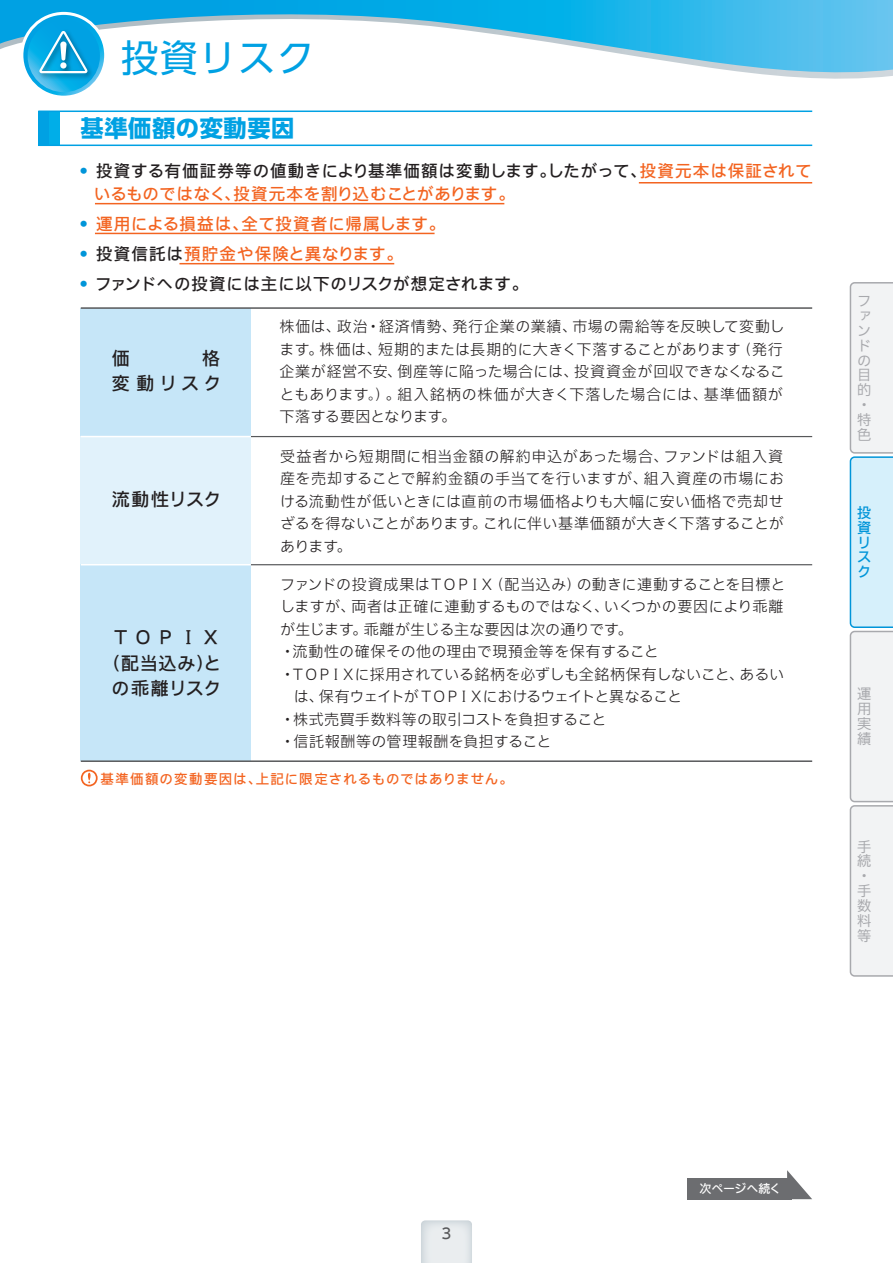
<style>
.page{position:relative;width:893px;height:1263px;background:#fff}
.page>*{position:absolute;margin:0;border:0;box-sizing:border-box;transform-origin:0 0}
.t1{font:37.5px "UD Shin Go Pro";letter-spacing:.04em;color:#00a1e3}
.t2{font:700 23.25px "UD Shin Go Pro";letter-spacing:.025em;color:#00a1e3}
.t3{font:500 18px/25.5px "Iwa UCDA Goth Std";letter-spacing:.06em;color:#231f20;text-align:center}
.t4{font:500 18px/25.5px "Iwa UCDA Goth Std";letter-spacing:.095em;color:#231f20;text-align:right}
.t5{font:500 16.5px/22.5px "Iwa UCDA Goth Std";letter-spacing:.04em;color:#f36421}
.t6{font:500 16.5px "Iwa UCDA Goth Std";letter-spacing:.015em;color:#231f20}
.t7{font:500 16.5px "Iwa UCDA Goth Std";letter-spacing:.065em;color:#f36421}
.t8{font:300 15px/22.5px "Iwa UCDA Goth Std";letter-spacing:.015em;color:#231f20}
.t9{font:300 15px "Iwa UCDA Goth Std";letter-spacing:-.005em;color:#231f20}
.t10{font:300 15px "Iwa UCDA Goth Std";letter-spacing:-.015em;color:#231f20}
.t11{font:300 15px "Iwa UCDA Goth Std";letter-spacing:-.075em;color:#231f20}
.t12{font:500 15px "Iwa UCDA Goth Std";color:#57585a}
.t13{font:100 14.25px/14.9px "Iwa UCDA Goth Std";color:#a8a9ad}
.t14{font:500 14.25px/14.9px "Iwa UCDA Goth Std";color:#0095d9}
.t15{font:500 13.5px "Iwa UCDA Goth Std";letter-spacing:.075em;color:#f36421}
.t16{font:500 12px "Iwa UCDA Goth Std";letter-spacing:-.015em;color:#fff}
.s1{color:#0095d9}
.s2{color:#231f20}
</style>
<div class="page">
<div style="left:38px;top:111px;width:11px;height:34px;background:#00a1e3"></div>
<div style="left:49px;top:111px;width:11px;height:34px;background:#00aee8"></div>
<hr style="left:38px;top:111px;width:774px;height:1px;background:#00a1e3">
<hr style="left:38px;top:145px;width:774px;height:1px;background:#00a1e3">
<hr style="left:95px;top:203px;width:409px;height:1px;background:#f36421">
<hr style="left:639px;top:182px;width:173px;height:1px;background:#f36421">
<hr style="left:95px;top:233px;width:340px;height:1px;background:#f36421">
<hr style="left:179px;top:263px;width:215px;height:1px;background:#f36421">
<div style="left:81px;top:308px;width:170px;height:129px;background:#c6e6f8"></div>
<div style="left:81px;top:437px;width:170px;height:128px;background:#e1f2fb"></div>
<hr style="left:81px;top:307px;width:731px;height:2px;background:#57585a">
<hr style="left:251px;top:436px;width:561px;height:1px;background:#57585a">
<hr style="left:81px;top:436px;width:170px;height:1px;background:#fff">
<div style="left:687px;top:1178px;width:104px;height:21px;background:#6c6d70"></div>
<svg style="left:787px;top:1170px;width:25px;height:29px"></svg>
<div style="left:81px;top:565px;width:170px;height:196px;background:#c6e6f8"></div>
<hr style="left:251px;top:564px;width:561px;height:1px;background:#57585a">
<hr style="left:81px;top:564px;width:170px;height:1px;background:#fff">
<hr style="left:81px;top:760px;width:731px;height:2px;background:#57585a">
<svg style="left:81px;top:770px;width:17px;height:16px"></svg>
<svg style="left:421px;top:1220px;width:51px;height:43px;background:#e4e8eb"></svg>
<svg style="left:849px;top:282px;width:44px;height:695px"></svg>
<svg style="left:0;top:0;width:893px;height:80px"></svg>
<div style="left:20px;top:12px;width:87px;height:87px;border:6px solid #fff;border-radius:50%"></div>
<svg style="left:23px;top:15px;width:81px;height:81px"></svg>
<svg style="left:28px;top:20px;width:72px;height:72px"></svg>
<img style="left:35px;top:27px;width:61px;height:55px">
<svg style="left:38px;top:30px;width:52px;height:44px;background:#31afdf"></svg>
<h1 class="t1" style="left:121px;top:28px;width:195px">投資リスク</h1>
<h2 class="t2" style="left:81px;top:110px;width:215px">基準価額の変動要因</h2>
<p class="t5" style="left:94px;top:158px;width:719px;text-indent:-15px"><span class="s1">•</span> <span class="s2">投資する有価証券等の値動きにより基準価額は変動します。したがって、</span>投資元本は保証されているものではなく、投資元本を割り込むことがあります。</p>
<p class="t5" style="left:79px;top:211px;width:368px"><span class="s1">•</span> 運用による損益は、全て投資者に帰属します。</p>
<p class="t7" style="left:79px;top:241px;width:326px"><span class="s1">•</span> <span class="s2">投資信託は</span>預貯金や保険と異なります。</p>
<p class="t6" style="left:79px;top:271px;width:451px"><span class="s1">•</span> ファンドへの投資には主に以下のリスクが想定されます。</p>
<p class="t4" style="left:112px;top:344px;width:19px">価</p>
<p class="t4" style="left:112px;top:344px;width:111px">格<br>変動リスク</p>
<p class="t4" style="left:112px;top:485px;width:111px">流動性リスク</p>
<p class="t3" style="left:103px;top:623px;width:120px">ＴＯＰＩＸ（配当込み）との乖離リスク</p>
<p class="t8" style="left:279px;top:315px;width:507px">株価は、政治・経済情勢、発行企業の業績、市場の需給等を反映して変動します。株価は、短期的または長期的に大きく下落することがあります（発行企業が経営不安、倒産等に陥った場合には、投資資金が回収できなくなることもあります｡）。組入銘柄の株価が大きく下落した場合には、基準価額が下落する要因となります。</p>
<p class="t8" style="left:280px;top:444px;width:505px;text-align:justify">受益者から短期間に相当金額の解約申込があった場合、ファンドは組入資産を売却することで解約金額の手当てを行いますが、組入資産の市場における流動性が低いときには直前の市場価格よりも大幅に安い価格で売却せざるを得ないことがあります。これに伴い基準価額が大きく下落することがあります。</p>
<p class="t9" style="left:280px;top:573px;width:507px">ファンドの投資成果はＴＯＰＩＸ（配当込み）の動きに連動することを目標と</p>
<p class="t8" style="left:280px;top:594px;width:505px">しますが、両者は正確に連動するものではなく、いくつかの要因により乖離</p>
<p class="t8" style="left:280px;top:617px;width:354px">が生じます。乖離が生じる主な要因は次の通りです。</p>
<p class="t8" style="left:280px;top:639px;width:380px">・流動性の確保その他の理由で現預金等を保有すること</p>
<p class="t10" style="left:280px;top:663px;width:505px">・ＴＯＰＩＸに採用されている銘柄を必ずしも全銘柄保有しないこと、あるい</p>
<p class="t11" style="left:294px;top:686px;width:390px">は、保有ウェイトがＴＯＰＩＸにおけるウェイトと異なること</p>
<p class="t8" style="left:280px;top:707px;width:328px">・株式売買手数料等の取引コストを負担すること</p>
<p class="t8" style="left:280px;top:729px;width:273px">・信託報酬等の管理報酬を負担すること</p>
<p class="t15" style="left:100px;top:768px;width:414px">基準価額の変動要因は、上記に限定されるものではありません。</p>
<p class="t13" style="left:857px;top:292px;width:15px">ファンドの目的・特色</p>
<p class="t14" style="left:857px;top:504px;width:15px">投資リスク</p>
<p class="t13" style="left:857px;top:686px;width:15px;text-align:justify">運用実績</p>
<p class="t13" style="left:857px;top:838px;width:15px">手続・手数料等</p>
<p class="t12" style="left:441px;top:1222px;width:12px">3</p>
<p class="t16" style="left:699px;top:1179px;width:83px">次ページへ続く</p>
</div>
